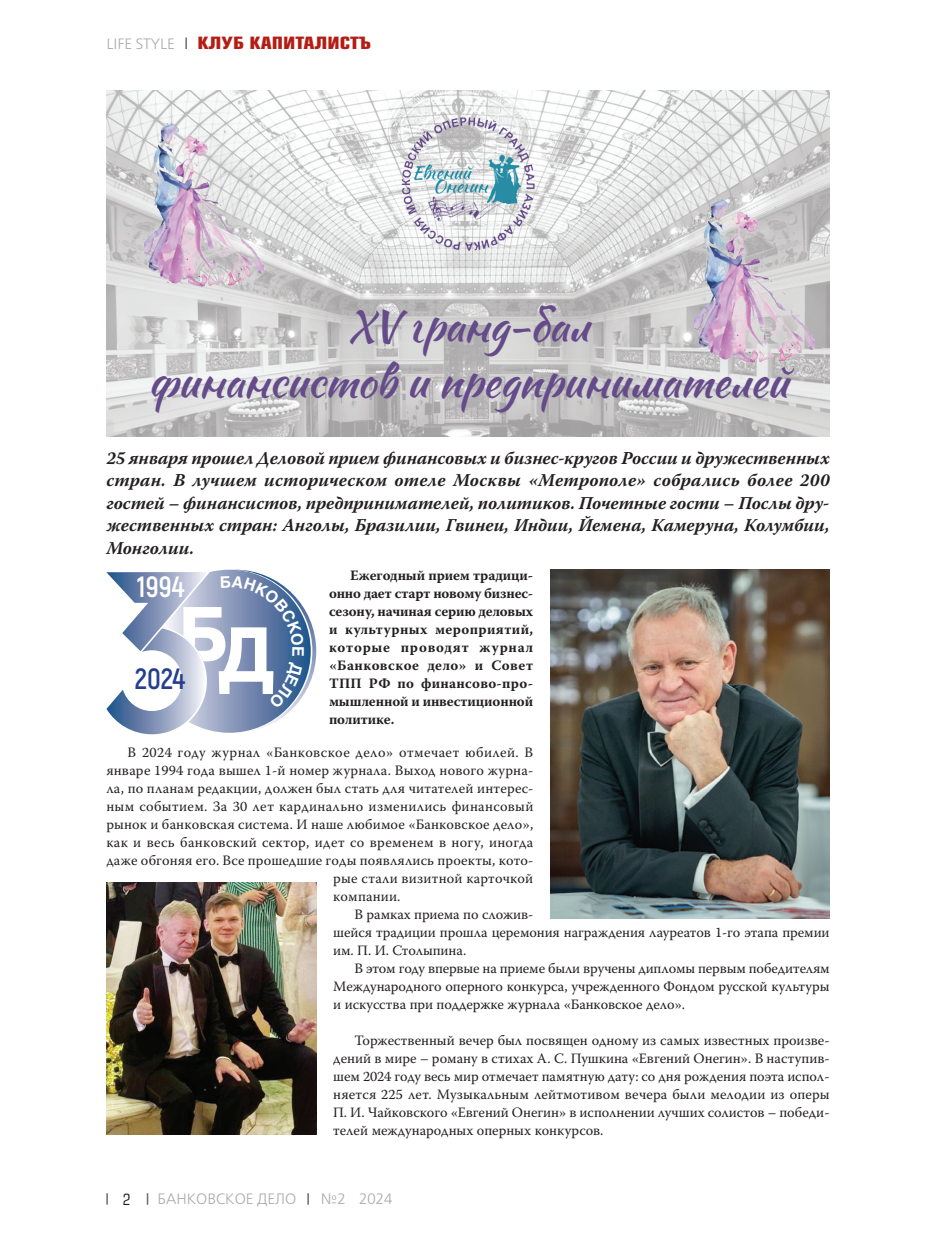
<style>
.page{position:relative;width:936px;height:1234px;background:#fff}
.page>*{position:absolute;margin:0;border:0;box-sizing:border-box;transform-origin:0 0}
.Vrez2{font:43.05px "Sweet Mavka Script";letter-spacing:-.01em;color:#654b8a}
.t1{font:700 29.25px "Akrobat";color:#fff}
.t2{font:700 29.25px "Akrobat";color:#253f8e}
.Vrez2-2{font:italic 700 18px/22.5px "Warnock Pro";letter-spacing:-.005em;color:#231f20;text-align:justify}
.t3{font:700 16.5px "Europe Cond";color:#b41d15;scale:1.25 1}
.t4{font:15px "Free Set C";color:#a8a9ad}
.t5{font:15px "Europe Cond";color:#231f20}
.t6{font:14.25px/18px "Warnock Pro";letter-spacing:.015em;color:#231f20;text-align:justify}
.t7{font:700 14.25px/18px "Warnock Pro";letter-spacing:-.005em;color:#231f20;text-align:justify}
.t8{font:14.25px/18px "Warnock Pro";letter-spacing:-.005em;color:#231f20}
</style>
<div class="page">
<svg style="left:307px;top:1193px;width:2px;height:11px"></svg>
<svg style="left:106px;top:1193px;width:2px;height:11px"></svg>
<img style="left:106px;top:90px;width:723px;height:347px">
<svg style="left:185px;top:38px;width:2px;height:11px"></svg>
<img style="left:144px;top:113px;width:120px;height:175px">
<img style="left:694px;top:189px;width:120px;height:175px">
<img style="left:392px;top:108px;width:152px;height:151px">
<img style="left:550px;top:569px;width:279px;height:349px">
<img style="left:106px;top:882px;width:210px;height:252px">
<svg style="left:106px;top:569px;width:210px;height:165px"></svg>
<p class="t4" style="left:106px;top:36px;width:70px">LIFE STYLE</p>
<p class="t3" style="left:197px;top:32px;width:140px">КЛУБ КАПИТАЛИСТЪ</p>
<p class="Vrez2" style="left:347px;top:294px;width:243px">XV гранд-бал</p>
<p class="Vrez2" style="left:148px;top:350px;width:641px">финансистов и предпринимателей</p>
<p class="Vrez2-2" style="left:106px;top:446px;width:724px">25 января прошел Деловой прием финансовых и бизнес-кругов России и дружественных стран. В лучшем историческом отеле Москвы «Метрополе» собрались более 200 гостей – финансистов, предпринимателей, политиков. Почетные гости – Послы дру&shy;жественных стран: Анголы, Бразилии, Гвинеи, Индии, Йемена, Камеруна, Колумбии, Монголии.</p>
<p class="t7" style="left:329px;top:566px;width:206px;text-indent:21px">Ежегодный прием традици&shy;онно дает старт новому бизнес&shy;сезону, начиная серию деловых и культурных мероприятий, которые проводят журнал «Банковское дело» и Совет ТПП РФ по финансово-про&shy;мышленной и инвестиционной политике.</p>
<p class="t6" style="left:128px;top:742px;width:407px">В 2024 году журнал «Банковское дело» отмечает юбилей. В</p>
<p class="t6" style="left:106px;top:760px;width:428px">январе 1994 года вышел 1-й номер журнала. Выход нового журна-</p>
<p class="t6" style="left:106px;top:778px;width:428px">ла, по планам редакции, должен был стать для читателей интерес-</p>
<p class="t6" style="left:106px;top:796px;width:428px">ным событием. За 30 лет кардинально изменились финансовый</p>
<p class="t6" style="left:106px;top:814px;width:428px">рынок и банковская система. И наше любимое «Банковское дело»,</p>
<p class="t6" style="left:106px;top:832px;width:428px">как и весь банковский сектор, идет со временем в ногу, иногда</p>
<p class="t6" style="left:106px;top:850px;width:428px">даже обгоняя его. Все прошедшие годы появлялись проекты, кото-</p>
<p class="t6" style="left:333px;top:868px;width:201px">рые стали визитной карточкой</p>
<p class="t6" style="left:333px;top:886px;width:69px">компании.</p>
<p class="t8" style="left:333px;top:904px;width:498px;text-indent:21px">В рамках приема по сложив-<br>шейся традиции прошла церемония награждения лауреатов 1-го этапа премии им. П. И. Столыпина.</p>
<p class="t6" style="left:333px;top:958px;width:498px;text-indent:21px">В этом году впервые на приеме были вручены дипломы первым победителям Международного оперного конкурса, учрежденного Фондом русской культуры и искусства при поддержке журнала «Банковское дело».</p>
<p class="t6" style="left:333px;top:1030px;width:498px;text-indent:21px">Торжественный вечер был посвящен одному из самых известных произве&shy;дений в мире – роману в стихах А. С. Пушкина «Евгений Онегин». В наступив&shy;шем 2024 году весь мир отмечает памятную дату: со дня рождения поэта испол&shy;няется 225 лет. Музыкальным лейтмотивом вечера были мелодии из оперы П. И. Чайковского «Евгений Онегин» в исполнении лучших солистов – победи&shy;телей международных оперных конкурсов.</p>
<p class="t1" style="left:137px;top:568px;width:49px">1994</p>
<p class="t2" style="left:135px;top:660px;width:52px">2024</p>
<p class="t5" style="left:123px;top:1189px;width:9px">2</p>
<p class="t4" style="left:157px;top:1190px;width:140px">БАНКОВСКОЕ ДЕЛО</p>
<p class="t4" style="left:321px;top:1190px;width:73px">№2 2024</p>
</div>
